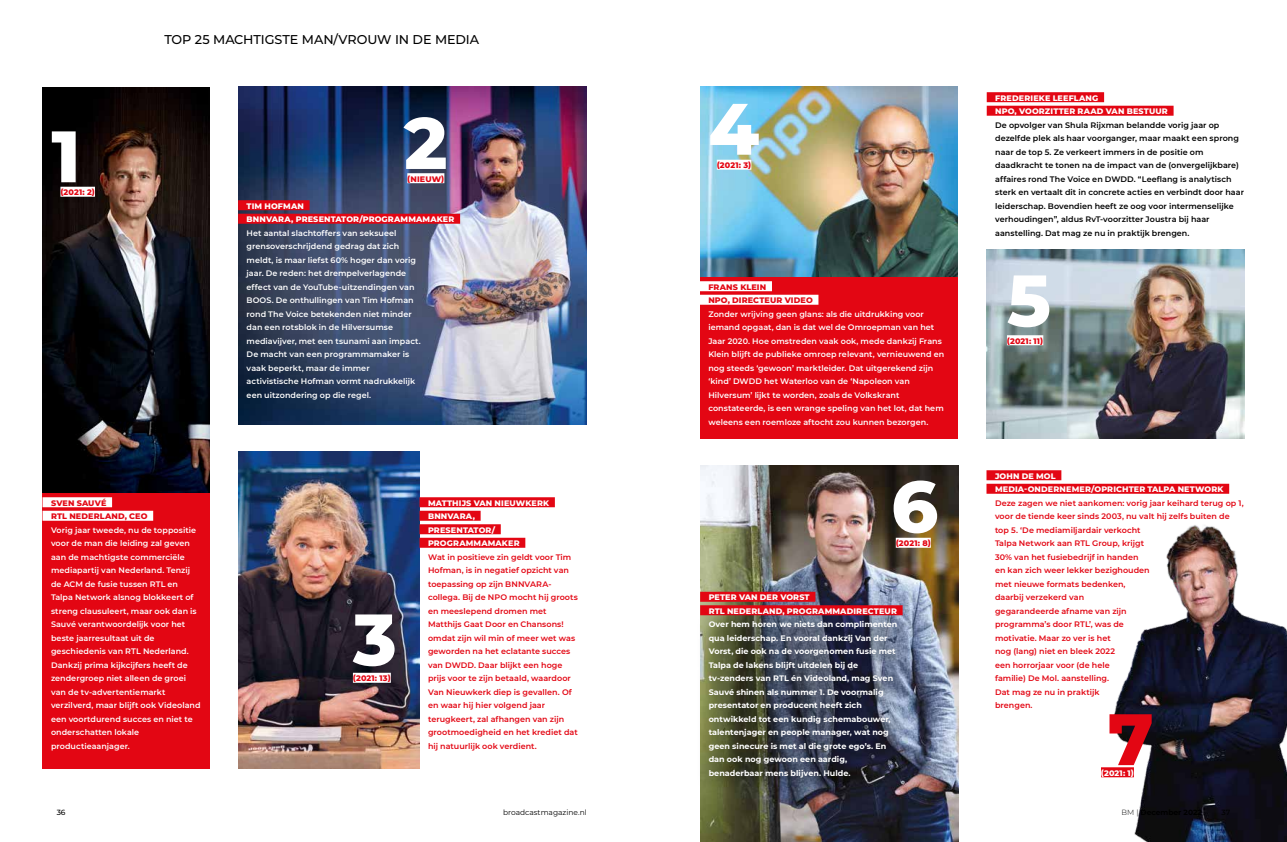
<style>
.page{position:relative;width:1287px;height:842px;background:#fff}
.page>*{position:absolute;margin:0;border:0;box-sizing:border-box;transform-origin:0 0}
.t1{font:800 72.7px "Montserrat";color:#fff}
.t2{font:800 72.7px "Montserrat";color:#e30613}
.t3{font:500 12.8px "Montserrat";letter-spacing:-.005em;color:#000}
.t4{font:600 8px/13.5px "Montserrat";letter-spacing:.005em;color:#fff}
.t5{font:600 8px/13.5px "Montserrat";letter-spacing:.005em;color:#e30613}
.t6{font:600 8px/13.5px "Montserrat";letter-spacing:.005em;color:#000}
.t7{font:700 8px/13.5px "Montserrat";letter-spacing:.005em;color:#fff}
.t8{font:800 8px/13.5px "Montserrat";letter-spacing:.015em;color:#fff}
.t9{font:800 8px/13.5px "Montserrat";letter-spacing:.015em;color:#e30613}
.t10{font:7.5px "Montserrat";color:#000}
.t11{font:500 7.5px "Montserrat";color:#000}
</style>
<div class="page">
<div style="left:43px;top:470px;width:167px;height:299px;background:#e30613"></div>
<div style="left:700px;top:263px;width:258px;height:176px;background:#e30613"></div>
<img style="left:43px;top:87px;width:167px;height:405px">
<img style="left:700px;top:86px;width:258px;height:190px">
<img style="left:987px;top:249px;width:257px;height:189px">
<img style="left:1101px;top:525px;width:186px;height:317px">
<img style="left:238px;top:87px;width:349px;height:338px">
<img style="left:700px;top:465px;width:258px;height:377px">
<img style="left:238px;top:452px;width:182px;height:317px">
<div style="left:43px;top:497px;width:69px;height:10px;background:#fff"></div>
<div style="left:700px;top:281px;width:72px;height:10px;background:#fff"></div>
<div style="left:700px;top:295px;width:118px;height:10px;background:#fff"></div>
<div style="left:238px;top:200px;width:72px;height:10px;background:#e30613"></div>
<div style="left:238px;top:214px;width:222px;height:10px;background:#e30613"></div>
<div style="left:700px;top:592px;width:115px;height:10px;background:#e30613"></div>
<div style="left:700px;top:605px;width:203px;height:10px;background:#e30613"></div>
<div style="left:696px;top:608px;width:218px;height:186px;background:#000;opacity:.39"></div>
<div style="left:420px;top:497px;width:135px;height:10px;background:#e30613"></div>
<div style="left:420px;top:511px;width:61px;height:10px;background:#e30613"></div>
<div style="left:420px;top:524px;width:81px;height:10px;background:#e30613"></div>
<div style="left:420px;top:538px;width:105px;height:10px;background:#e30613"></div>
<div style="left:987px;top:92px;width:117px;height:10px;background:#e30613"></div>
<div style="left:987px;top:106px;width:187px;height:10px;background:#e30613"></div>
<div style="left:986px;top:470px;width:75px;height:10px;background:#e30613"></div>
<div style="left:986px;top:484px;width:243px;height:10px;background:#e30613"></div>
<div style="left:1101px;top:767px;width:33px;height:10px;background:#e30613"></div>
<div style="left:43px;top:511px;width:110px;height:10px;background:#fff"></div>
<div style="left:60px;top:187px;width:35px;height:10px;background:#fff"></div>
<div style="left:717px;top:160px;width:34px;height:10px;background:#fff"></div>
<div style="left:1007px;top:335px;width:36px;height:10px;background:#fff"></div>
<div style="left:353px;top:673px;width:38px;height:10px;background:#fff"></div>
<div style="left:407px;top:173px;width:37px;height:10px;background:#fff"></div>
<div style="left:896px;top:538px;width:35px;height:10px;background:#fff"></div>
<h1 class="t1" style="left:51px;top:103px;width:31px">1</h1>
<p class="t9" style="left:60px;top:185px;width:36px">(2021: 2)</p>
<h2 class="t3" style="left:164px;top:30px;width:316px">TOP 25 MACHTIGSTE MAN/VROUW IN DE MEDIA</h2>
<h1 class="t1" style="left:404px;top:90px;width:45px">2</h1>
<p class="t9" style="left:407px;top:172px;width:39px">(NIEUW)</p>
<p class="t8" style="left:247px;top:199px;width:209px">TIM HOFMAN<br>BNNVARA, PRESENTATOR/PROGRAMMAMAKER</p>
<p class="t4" style="left:247px;top:226px;width:176px">Het aantal slachtoffers van seksueel grensoverschrijdend gedrag dat zich meldt, is maar liefst 60% hoger dan vorig jaar. De reden: het drempelverlagende effect van de YouTube-uitzendingen van BOOS. De onthullingen van Tim Hofman rond The Voice betekenden niet minder dan een rotsblok in de Hilversumse mediavijver, met een tsunami aan impact.<br>De macht van een programmamaker is vaak beperkt, maar de immer activistische Hofman vormt nadrukkelijk een uitzondering op die regel.</p>
<p class="t9" style="left:51px;top:496px;width:57px">SVEN SAUVÉ</p>
<p class="t4" style="left:51px;top:523px;width:151px">Vorig jaar tweede, nu de toppositie voor de man die leiding zal geven aan de machtigste commerciële mediapartij van Nederland. Tenzij de ACM de fusie tussen RTL en<br>Talpa Network alsnog blokkeert of streng clausuleert, maar ook dan is<br>Sauvé verantwoordelijk voor het beste jaarresultaat uit de geschiedenis van RTL Nederland.<br>Dankzij prima kijkcijfers heeft de zendergroep niet alleen de groei van de tv-advertentiemarkt verzilverd, maar blijft ook Videoland een voortdurend succes en niet te onderschatten lokale productieaanjager.</p>
<p class="t9" style="left:51px;top:509px;width:98px">RTL NEDERLAND, CEO</p>
<h1 class="t1" style="left:353px;top:586px;width:45px">3</h1>
<p class="t9" style="left:353px;top:671px;width:39px">(2021: 13)</p>
<p class="t8" style="left:428px;top:496px;width:123px">MATTHIJS VAN NIEUWKERK<br>BNNVARA,<br>PRESENTATOR/<br>PROGRAMMAMAKER</p>
<p class="t5" style="left:428px;top:550px;width:151px">Wat in positieve zin geldt voor Tim<br>Hofman, is in negatief opzicht van toepassing op zijn BNNVARA&shy;collega. Bij de NPO mocht hij groots en meeslepend dromen met<br>Matthijs Gaat Door en Chansons! omdat zijn wil min of meer wet was geworden na het eclatante succes van DWDD. Daar blijkt een hoge prijs voor te zijn betaald, waardoor<br>Van Nieuwkerk diep is gevallen. Of en waar hij hier volgend jaar terugkeert, zal afhangen van zijn grootmoedigheid en het krediet dat hij natuurlijk ook verdient.</p>
<p class="t11" style="left:57px;top:807px;width:10px">36</p>
<p class="t10" style="left:503px;top:807px;width:85px">broadcastmagazine.nl</p>
<h1 class="t1" style="left:708px;top:76px;width:52px">4</h1>
<p class="t9" style="left:717px;top:158px;width:36px">(2021: 3)</p>
<p class="t9" style="left:708px;top:280px;width:106px">FRANS KLEIN<br>NPO, DIRECTEUR VIDEO</p>
<p class="t4" style="left:708px;top:307px;width:237px">Zonder wrijving geen glans: als die uitdrukking voor iemand opgaat, dan is dat wel de Omroepman van het Jaar 2020. Hoe omstreden vaak ook, mede dankzij Frans Klein blijft de publieke omroep relevant, vernieuwend en nog steeds ‘gewoon’ marktleider. Dat uitgerekend zijn ‘kind’ DWDD het Waterloo van de ‘Napoleon van Hilversum’ lijkt te worden, zoals de Volkskrant constateerde, is een wrange speling van het lot, dat hem weleens een roemloze aftocht zou kunnen bezorgen.</p>
<h1 class="t1" style="left:891px;top:453px;width:49px">6</h1>
<p class="t9" style="left:896px;top:536px;width:37px">(2021: 8)</p>
<p class="t8" style="left:709px;top:590px;width:190px">PETER VAN DER VORST<br>RTL NEDERLAND, PROGRAMMADIRECTEUR</p>
<p class="t7" style="left:709px;top:617px;width:190px">Over hem horen we niets dan complimenten qua leiderschap. En vooral dankzij Van der Vorst, die ook na de voorgenomen fusie met Talpa de lakens blijft uitdelen bij de tv-zenders van RTL én Videoland, mag Sven Sauvé shinen als nummer 1. De voormalig presentator en producent heeft zich ontwikkeld tot een kundig schemabouwer, talentenjager en people manager, wat nog geen sinecure is met al die grote ego’s. En dan ook nog gewoon een aardig, benaderbaar mens blijven. Hulde.</p>
<p class="t8" style="left:995px;top:91px;width:174px">FREDERIEKE LEEFLANG<br>NPO, VOORZITTER RAAD VAN BESTUUR</p>
<p class="t6" style="left:995px;top:118px;width:250px">De opvolger van Shula Rijxman belandde vorig jaar op dezelfde plek als haar voorganger, maar maakt een sprong naar de top 5. Ze verkeert immers in de positie om daadkracht te tonen na de impact van de (onvergelijkbare) affaires rond The Voice en DWDD. “Leeflang is analytisch sterk en vertaalt dit in concrete acties en verbindt door haar leiderschap. Bovendien heeft ze oog voor intermenselijke verhoudingen”, aldus RvT-voorzitter Joustra bij haar aanstelling. Dat mag ze nu in praktijk brengen.</p>
<h1 class="t1" style="left:1007px;top:247px;width:46px">5</h1>
<p class="t9" style="left:1007px;top:334px;width:38px">(2021: 11)</p>
<p class="t8" style="left:995px;top:469px;width:230px">JOHN DE MOL<br>MEDIA-ONDERNEMER/OPRICHTER TALPA NETWORK</p>
<p class="t5" style="left:995px;top:496px;width:250px">Deze zagen we niet aankomen: vorig jaar keihard terug op 1, voor de tiende keer sinds 2003, nu valt hij zelfs buiten de top 5. ‘De mediamiljardair verkocht<br>Talpa Network aan RTL Group, krijgt<br>30% van het fusiebedrijf in handen<br>en kan zich weer lekker bezighouden<br>met nieuwe formats bedenken,<br>daarbij verzekerd van<br>gegarandeerde afname van zijn<br>programma’s door RTL’, was de<br>motivatie. Maar zo ver is het<br>nog (lang) niet en bleek 2022<br>een horrorjaar voor (de hele<br>familie) De Mol. aanstelling.<br>Dat mag ze nu in praktijk<br>brengen.</p>
<h1 class="t2" style="left:1108px;top:686px;width:47px">7</h1>
<p class="t8" style="left:1101px;top:766px;width:34px">(2021: 1)</p>
</div>
